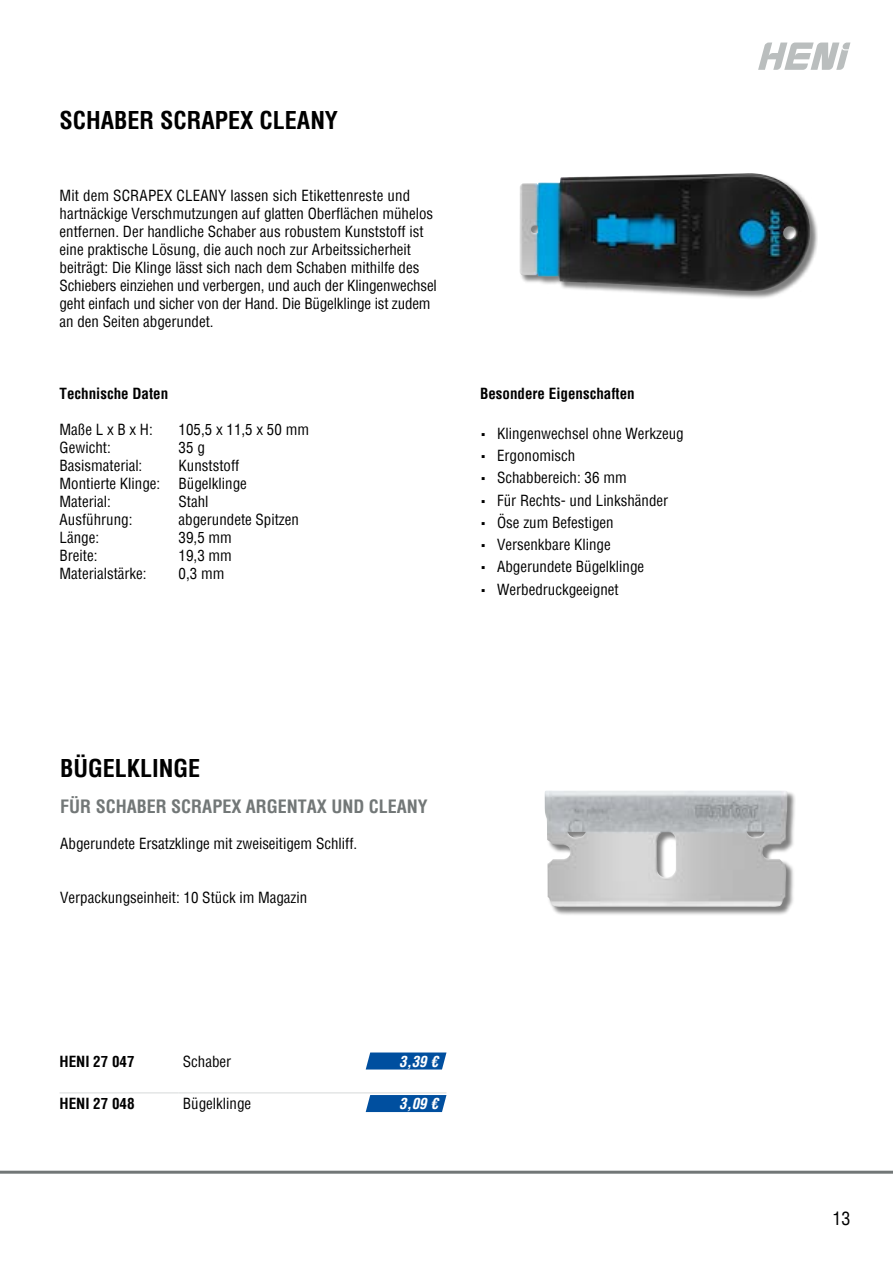
<style>
.page{position:relative;width:893px;height:1263px;background:#fff}
.page>*{position:absolute;margin:0;border:0;box-sizing:border-box;transform-origin:0 0}
.t1{font:700 condensed 24px "Helvetica";color:#000}
.t2{font:700 condensed 18px "Helvetica";color:#727777}
.t3{font:condensed 18px "Helvetica";color:#000}
.t4{font:condensed 15px/18px "Helvetica";color:#000}
.t5{font:700 condensed 15px "Helvetica";color:#000}
.t6{font:italic 700 condensed 15px "Helvetica";color:#fff}
.s1{font-family:"The Sans C4 s";font-weight:300;font-stretch:normal}
</style>
<div class="page">
<hr style="left:0;top:1171px;width:893px;height:3px;background:#727777">
<svg style="left:758px;top:43px;width:92px;height:27px"></svg>
<div style="left:519px;top:173px;width:299px;height:126px;background:#000;opacity:.5"></div>
<img style="left:519px;top:174px;width:206px;height:109px">
<div style="left:545px;top:791px;width:250px;height:124px;background:#000;opacity:.5"></div>
<img style="left:545px;top:790px;width:242px;height:117px">
<svg style="left:366px;top:1052px;width:80px;height:17px"></svg>
<svg style="left:366px;top:1095px;width:80px;height:17px"></svg>
<hr style="left:60px;top:1093px;width:119px;height:1px;background:#d6d9d9">
<hr style="left:179px;top:1093px;width:191px;height:1px;background:#d6d9d9">
<hr style="left:370px;top:1093px;width:76px;height:1px;background:#d6d9d9">
<h1 class="t1" style="left:60px;top:104px;width:280px">SCHABER SCRAPEX CLEANY</h1>
<p class="t4" style="left:60px;top:186px;width:379px">Mit dem SCRAPEX CLEANY lassen sich Etikettenreste und hartnäckige Verschmutzungen auf glatten Oberflächen mühelos entfernen. Der handliche Schaber aus robustem Kunststoff ist eine praktische Lösung, die auch noch zur Arbeitssicherheit beiträgt: Die Klinge lässt sich nach dem Schaben mithilfe des Schiebers einziehen und verbergen, und auch der Klingenwechsel geht einfach und sicher von der Hand. Die Bügelklinge ist zudem an den Seiten abgerundet.</p>
<p class="t5" style="left:60px;top:383px;width:110px">Technische Daten</p>
<p class="t4" style="left:60px;top:420px;width:95px">Maße L x B x H:</p>
<p class="t4" style="left:179px;top:420px;width:132px">105,5 x 11,5 x 50 mm</p>
<p class="t4" style="left:60px;top:438px;width:53px">Gewicht:</p>
<p class="t4" style="left:179px;top:438px;width:28px">35 g</p>
<p class="t4" style="left:60px;top:456px;width:84px">Basismaterial:</p>
<p class="t4" style="left:60px;top:456px;width:189px;text-indent:119px">Kunststoff<br>Montierte Klinge: Bügelklinge<br>Material:</p>
<p class="t4" style="left:179px;top:492px;width:32px">Stahl</p>
<p class="t4" style="left:60px;top:510px;width:74px">Ausführung:</p>
<p class="t4" style="left:179px;top:510px;width:122px">abgerundete Spitzen</p>
<p class="t4" style="left:60px;top:528px;width:41px">Länge:</p>
<p class="t4" style="left:179px;top:528px;width:55px">39,5 mm</p>
<p class="t4" style="left:60px;top:546px;width:39px">Breite:</p>
<p class="t4" style="left:179px;top:546px;width:55px">19,3 mm</p>
<p class="t4" style="left:60px;top:564px;width:89px">Materialstärke:</p>
<p class="t4" style="left:179px;top:564px;width:47px">0,3 mm</p>
<p class="t5" style="left:480px;top:383px;width:156px">Besondere Eigenschaften</p>
<p class="t4" style="left:480px;top:424px;width:205px"><span class="s1">▪</span> Klingenwechsel ohne Werkzeug</p>
<p class="t4" style="left:480px;top:446px;width:97px"><span class="s1">▪</span> Ergonomisch</p>
<p class="t4" style="left:480px;top:469px;width:148px"><span class="s1">▪</span> Schabbereich: 36 mm</p>
<p class="t4" style="left:480px;top:491px;width:190px"><span class="s1">▪</span> Für Rechts- und Linkshänder</p>
<p class="t4" style="left:480px;top:513px;width:135px"><span class="s1">▪</span> Öse zum Befestigen</p>
<p class="t4" style="left:480px;top:535px;width:132px"><span class="s1">▪</span> Versenkbare Klinge</p>
<p class="t4" style="left:480px;top:558px;width:166px"><span class="s1">▪</span> Abgerundete Bügelklinge</p>
<p class="t4" style="left:480px;top:580px;width:140px"><span class="s1">▪</span> Werbedruckgeeignet</p>
<h1 class="t1" style="left:60px;top:752px;width:142px">BÜGELKLINGE</h1>
<p class="t2" style="left:60px;top:794px;width:369px">FÜR SCHABER SCRAPEX ARGENTAX UND CLEANY</p>
<p class="t4" style="left:60px;top:834px;width:299px">Abgerundete Ersatzklinge mit zweiseitigem Schliff.</p>
<p class="t4" style="left:60px;top:888px;width:249px">Verpackungseinheit: 10 Stück im Magazin</p>
<p class="t5" style="left:60px;top:1051px;width:77px">HENI 27 047</p>
<p class="t4" style="left:183px;top:1052px;width:50px">Schaber</p>
<p class="t6" style="left:399px;top:1051px;width:40px">3,39 €</p>
<p class="t5" style="left:60px;top:1094px;width:77px">HENI 27 048</p>
<p class="t4" style="left:183px;top:1094px;width:70px">Bügelklinge</p>
<p class="t6" style="left:399px;top:1094px;width:40px">3,09 €</p>
<p class="t3" style="left:832px;top:1206px;width:19px">13</p>
</div>
